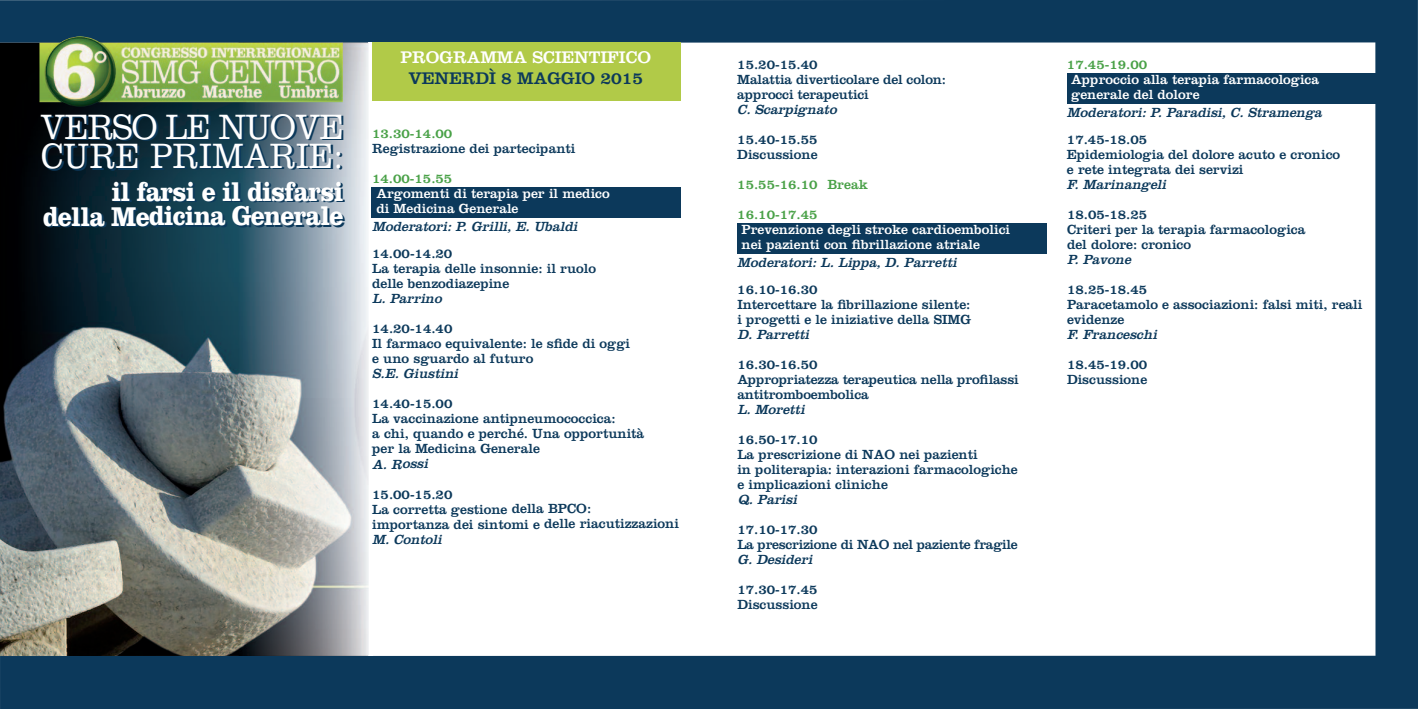
<style>
.page{position:relative;width:1418px;height:709px;background:#fff}
.page>*{position:absolute;margin:0;border:0;box-sizing:border-box;transform-origin:0 0}
.t1{font:300 36.5px/29.2px "Clarendon LT Std";letter-spacing:.015em;color:#fff;scale:.9 1}
.t2{font:700 28.12px/24.8px "Clarendon LT Std";letter-spacing:-.03em;color:#fff;text-align:right;scale:.9 1}
.t3{font:17.5px "Clarendon LT Std";color:#fff}
.t4{font:17.5px "Clarendon LT Std";color:#0c395b}
.t5{font:13.75px/15px "Clarendon LT Std";color:#0c395b}
.t6{font:italic 13.75px "Clarendon LT Std";color:#0c395b}
.t7{font:13.75px/15px "Clarendon LT Std";color:#fff}
.t8{font:13.75px/30px "Clarendon LT Std";color:#49a147}
.t9{font:13.75px/15px "Clarendon LT Std";letter-spacing:-.02em;color:#0c395b}
</style>
<div class="page">
<div style="left:0;top:0;width:1417px;height:709px;background:#0c395b"></div>
<div style="left:0;top:42px;width:1375px;height:614px;background:#fff"></div>
<div style="left:737px;top:223px;width:309px;height:31px;background:#0c395b"></div>
<img style="left:0;top:43px;width:238px;height:613px">
<img style="left:238px;top:43px;width:131px;height:613px">
<img style="left:39px;top:43px;width:304px;height:59px">
<img style="left:45px;top:36px;width:71px;height:71px;border-radius:50%">
<div style="left:372px;top:43px;width:308px;height:58px;background:#b1ca48"></div>
<div style="left:371px;top:187px;width:309px;height:30px;background:#0c395b"></div>
<div style="left:1066px;top:74px;width:310px;height:30px;background:#0c395b"></div>
<h1 class="t1" style="left:40px;top:116px;width:339px">VERSO LE NUOVE<br>CURE PRIMARIE:</h1>
<h2 class="t2" style="left:43px;top:182px;width:335px">il farsi e il disfarsi della Medicina Generale</h2>
<p class="t3" style="left:400px;top:51px;width:252px">PROGRAMMA SCIENTIFICO</p>
<p class="t4" style="left:408px;top:72px;width:236px">VENERDì 8 MAGGIO 2015</p>
<p class="t8" style="left:372px;top:120px;width:82px">13.30-14.00</p>
<p class="t5" style="left:372px;top:143px;width:205px">Registrazione dei partecipanti</p>
<p class="t8" style="left:372px;top:165px;width:82px">14.00-15.55</p>
<p class="t7" style="left:376px;top:188px;width:235px">Argomenti di terapia per il medico di Medicina Generale</p>
<p class="t6" style="left:372px;top:222px;width:209px">Moderatori: P. Grilli, E. Ubaldi</p>
<p class="t5" style="left:372px;top:248px;width:225px">14.00-14.20<br>La terapia delle insonnie: il ruolo delle benzodiazepine</p>
<p class="t6" style="left:372px;top:294px;width:74px">L. Parrino</p>
<p class="t5" style="left:372px;top:323px;width:259px">14.20-14.40<br>Il farmaco equivalente: le sfide di oggi e uno sguardo al futuro</p>
<p class="t6" style="left:372px;top:369px;width:90px">S.E. Giustini</p>
<p class="t5" style="left:372px;top:398px;width:273px">14.40-15.00<br>La vaccinazione antipneumococcica:<br>a chi, quando e perché. Una opportunità per la Medicina Generale</p>
<p class="t6" style="left:372px;top:459px;width:60px">A. Rossi</p>
<p class="t5" style="left:372px;top:488px;width:308px">15.00-15.20<br>La corretta gestione della BPCO:<br>importanza dei sintomi e delle riacutizzazioni</p>
<p class="t6" style="left:372px;top:534px;width:74px">M. Contoli</p>
<p class="t5" style="left:737px;top:59px;width:210px">15.20-15.40<br>Malattia diverticolare del colon: approcci terapeutici</p>
<p class="t6" style="left:737px;top:105px;width:103px">C. Scarp ignato</p>
<p class="t5" style="left:737px;top:134px;width:82px">15.40-15.55<br>Discussione</p>
<p class="t8" style="left:737px;top:171px;width:132px">15.55-16.10 Break<br>16.10-17.45</p>
<p class="t7" style="left:741px;top:224px;width:270px">Prevenzione degli stroke cardioembolici nei pazienti con fibrillazione atriale</p>
<p class="t6" style="left:737px;top:258px;width:223px">Moderatori: L. Lipp a, D. Parretti</p>
<p class="t5" style="left:737px;top:284px;width:235px">16.10-16.30<br>Intercettare la fibrillazione silente: i progetti e le iniziative della SIMG</p>
<p class="t6" style="left:737px;top:330px;width:76px">D. Parretti</p>
<p class="t5" style="left:737px;top:359px;width:283px">16.30-16.50<br>Appropriatezza terapeutica nella profilassi antitromboembolica</p>
<p class="t6" style="left:737px;top:405px;width:71px">L. Moretti</p>
<p class="t5" style="left:737px;top:434px;width:282px">16.50-17.10<br>La prescrizione di NAO nei pazienti<br>in politerapia: interazioni farmacologiche e implicazioni cliniche</p>
<p class="t6" style="left:737px;top:495px;width:64px">Q. Parisi</p>
<p class="t9" style="left:737px;top:524px;width:282px">17.10-17.30<br>La prescrizione di NAO nel paziente fragile</p>
<p class="t6" style="left:737px;top:555px;width:79px">G. Desideri</p>
<p class="t5" style="left:737px;top:584px;width:82px">17.30-17.45<br>Discussione</p>
<p class="t8" style="left:1066px;top:51px;width:82px">17.45-19.00</p>
<p class="t7" style="left:1071px;top:73px;width:249px">Approccio alla terapia farmacologica generale del dolore</p>
<p class="t6" style="left:1066px;top:107px;width:259px">Moderatori: P. Paradisi, C. Stramenga</p>
<p class="t5" style="left:1066px;top:134px;width:275px">17.45-18.05<br>Epidemiologia del dolore acuto e cronico e rete integrata dei servizi</p>
<p class="t6" style="left:1066px;top:180px;width:103px">F. Marinangeli</p>
<p class="t5" style="left:1066px;top:209px;width:240px">18.05-18.25<br>Criteri per la terapia farmacologica del dolore: cronico</p>
<p class="t6" style="left:1066px;top:255px;width:68px">P. Pavone</p>
<p class="t5" style="left:1067px;top:284px;width:297px">18.25-18.45<br>Paracetamolo e associazioni: falsi miti, reali evidenze</p>
<p class="t6" style="left:1067px;top:330px;width:94px">F. Franceschi</p>
<p class="t5" style="left:1067px;top:359px;width:82px">18.45-19.00<br>Discussione</p>
</div>
